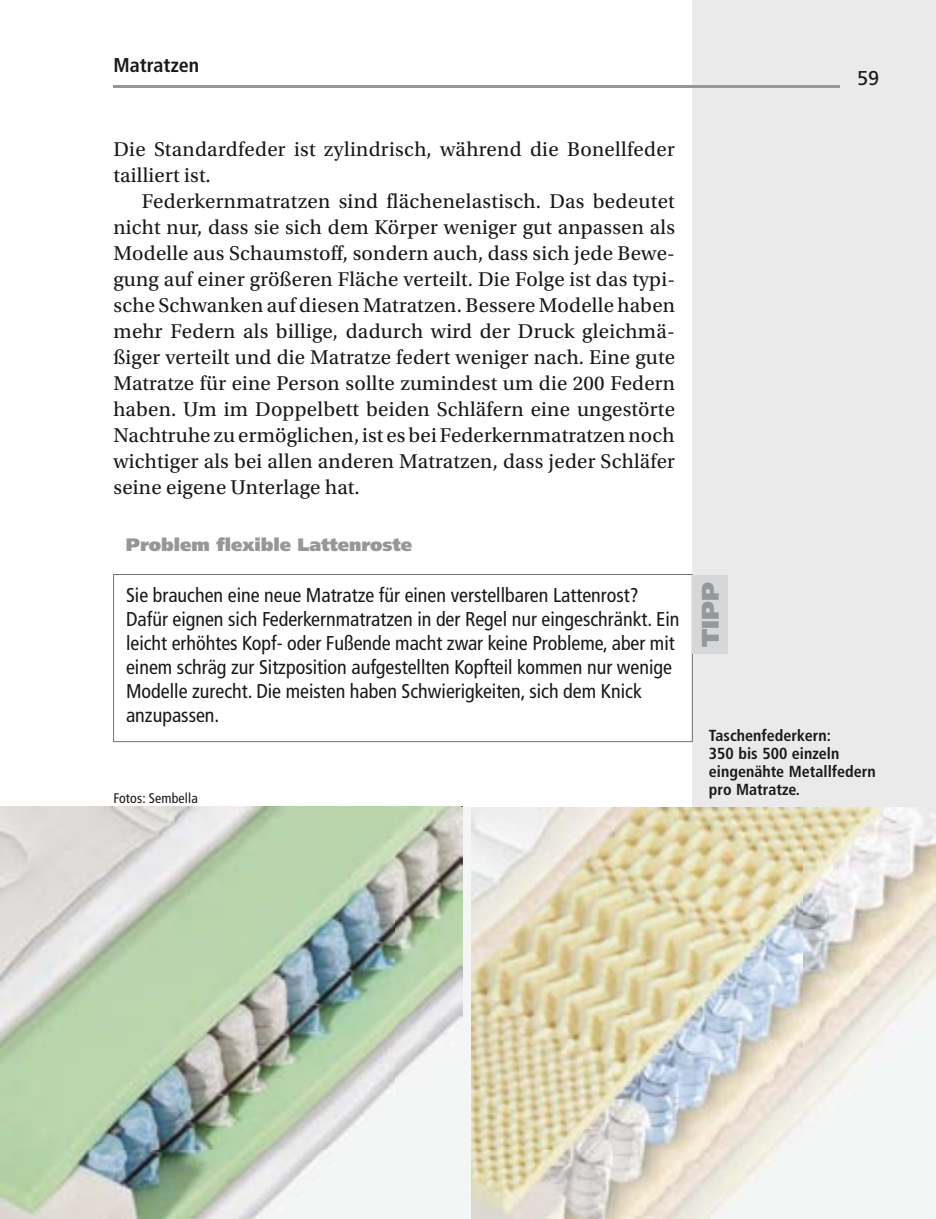
<style>
.page{position:relative;width:936px;height:1219px;background:#fff}
.page>*{position:absolute;margin:0;border:0;box-sizing:border-box;transform-origin:0 0}
.t1{font:900 24px "Frutiger LT Std";color:#959799}
.t2{font:21px/26px "Utopia Std";letter-spacing:.01em;color:#1a1718}
.t3{font:condensed 20px/24px "Frutiger LT Std";color:#1a1718}
.t4{font:700 condensed 20px "Frutiger LT Std";color:#1a1718}
.t5{font:20px "Frutiger LT Std";color:#1a1718}
.t6{font:900 18px "Frutiger LT Std";color:#959799}
.t7{font:700 condensed 16px/18px "Frutiger LT Std";color:#1a1718}
.t8{font:condensed 14px "Frutiger LT Std";letter-spacing:.01em;color:#1a1718}
</style>
<div class="page">
<div style="left:692px;top:0;width:243px;height:1219px;background:#eaeaeb"></div>
<hr style="left:113px;top:85px;width:726px;height:2px;background:#959799">
<svg style="left:113px;top:574px;width:579px;height:168px"></svg>
<div style="left:692px;top:575px;width:35px;height:78px;background:#d5d7d8"></div>
<img style="left:0;top:806px;width:462px;height:413px">
<img style="left:471px;top:808px;width:464px;height:411px">
<p class="t4" style="left:113px;top:53px;width:87px">Matratzen</p>
<p class="t2" style="left:113px;top:137px;width:563px">Die Standardfeder ist zylindrisch, während die Bonellfeder tailliert ist.</p>
<p class="t2" style="left:113px;top:189px;width:563px;text-align:justify;text-indent:28px">Federkernmatratzen sind flächenelastisch. Das bedeutet nicht nur, dass sie sich dem Körper weniger gut anpassen als Modelle aus Schaumstoff, sondern auch, dass sich jede Bewe&shy;gung auf einer größeren Fläche verteilt. Die Folge ist das typi&shy;sche Schwanken auf diesen Matratzen. Bessere Modelle haben mehr Federn als billige, dadurch wird der Druck gleichmä&shy;ßiger verteilt und die Matratze federt weniger nach. Eine gute Matratze für eine Person sollte zumindest um die 200 Federn haben. Um im Doppelbett beiden Schläfern eine ungestörte Nachtruhe zu ermöglichen, ist es bei Federkernmatratzen noch wichtiger als bei allen anderen Matratzen, dass jeder Schläfer seine eigene Unterlage hat.</p>
<p class="t6" style="left:126px;top:534px;width:288px">Problem flexible Lattenroste</p>
<p class="t3" style="left:126px;top:583px;width:555px">Sie brauchen eine neue Matratze für einen verstellbaren Lattenrost?<br>Dafür eignen sich Federkernmatratzen in der Regel nur eingeschränkt. Ein leicht erhöhtes Kopf- oder Fußende macht zwar keine Probleme, aber mit einem schräg zur Sitzposition aufgestellten Kopfteil kommen nur wenige Modelle zurecht. Die meisten haben Schwierigkeiten, sich dem Knick anzupassen.</p>
<p class="t8" style="left:113px;top:789px;width:86px">Fotos: Sembella</p>
<p class="t5" style="left:857px;top:67px;width:24px">59</p>
<p class="t1" style="left:695px;top:647px;width:67px;rotate:-90deg">TIPP</p>
<p class="t7" style="left:709px;top:727px;width:168px">Taschenfederkern:<br>350 bis 500 einzeln eingenähte Metallfedern pro Matratze.</p>
</div>
